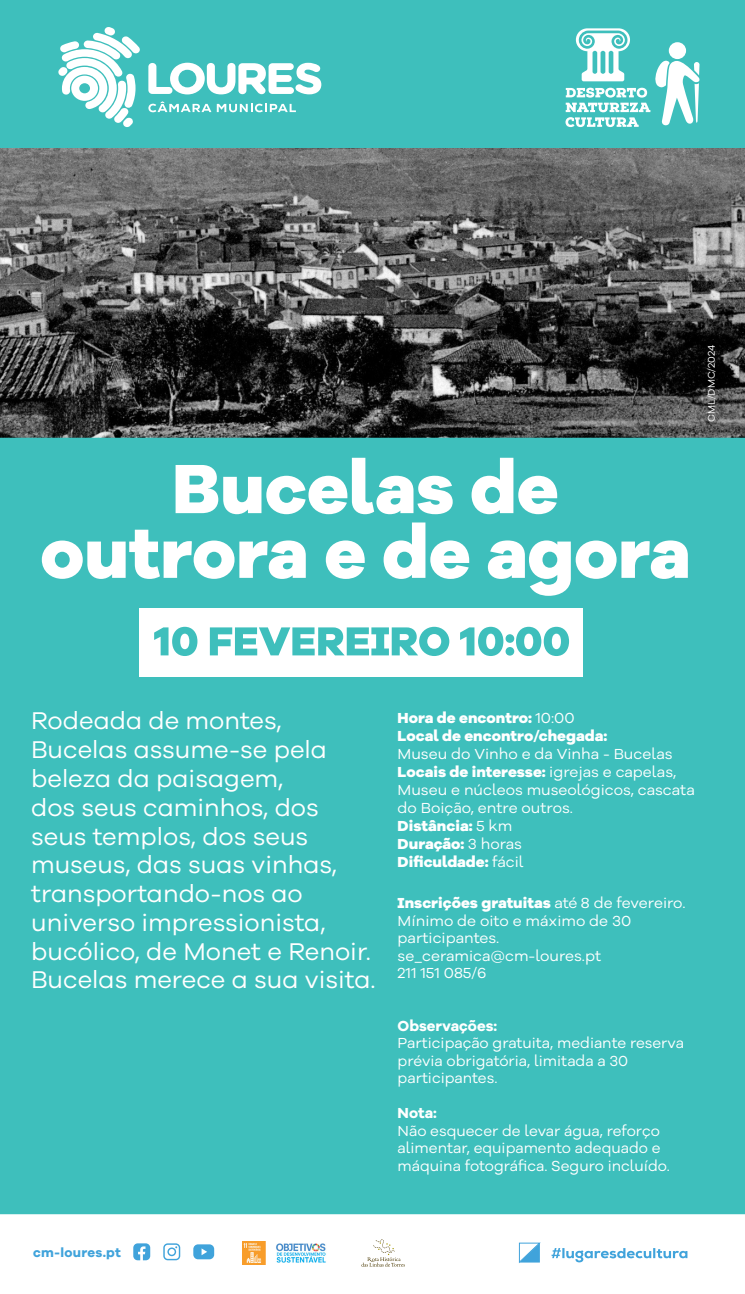
<style>
.page{position:relative;width:745px;height:1294px;background:#fff}
.page>*{position:absolute;margin:0;border:0;box-sizing:border-box;transform-origin:0 0}
.t1{font:800 71.88px "Galano Grotesque Alt";color:#fff}
.t2{font:25px/28.8px "Galano Grotesque";color:#fff}
.t3{font:15px/17.5px "Galano Grotesque Alt";color:#fff}
.t4{font:800 15px "Galano Grotesque Alt";color:#fff}
.t5{font:700 15px "Galano Grotesque Alt";color:#fff}
.t6{font:700 13.38px "Galano Grotesque";letter-spacing:.02em;color:#40a3db}
.t7{font:10px "Galano Grotesque";color:#fff}
.s1{font-weight:400}
.s2{font-weight:800}
</style>
<div class="page">
<img style="left:0;top:148px;width:744px;height:290px">
<div style="left:0;top:0;width:744px;height:148px;background:#3ebfbc"></div>
<div style="left:0;top:438px;width:744px;height:776px;background:#3ebfbc"></div>
<svg style="left:193px;top:1244px;width:21px;height:15px"></svg>
<svg style="left:163px;top:1243px;width:17px;height:17px"></svg>
<svg style="left:133px;top:1243px;width:17px;height:17px"></svg>
<svg style="left:565px;top:28px;width:134px;height:99px"></svg>
<div style="left:592px;top:51px;width:5px;height:23px;background:#3ebfbc;border-radius:2px"></div>
<div style="left:600px;top:51px;width:5px;height:23px;background:#3ebfbc;border-radius:2px"></div>
<div style="left:608px;top:51px;width:5px;height:23px;background:#3ebfbc;border-radius:2px"></div>
<svg style="left:518px;top:1242px;width:21px;height:20px"></svg>
<svg style="left:551px;top:1248px;width:136px;height:14px"></svg>
<svg style="left:58px;top:27px;width:82px;height:100px"></svg>
<svg style="left:148px;top:63px;width:173px;height:31px"></svg>
<svg style="left:148px;top:101px;width:63px;height:11px"></svg>
<svg style="left:217px;top:104px;width:79px;height:8px"></svg>
<img style="left:242px;top:1241px;width:84px;height:23px">
<svg style="left:361px;top:1239px;width:43px;height:27px"></svg>
<div style="left:139px;top:608px;width:443px;height:68px;background:#fff"></div>
<svg style="left:154px;top:626px;width:414px;height:30px"></svg>
<p class="t1" style="left:172px;top:442px;width:388px">Bucelas de</p>
<p class="t1" style="left:40px;top:506px;width:651px">outrora e de agora</p>
<p class="t7" style="left:705px;top:422px;width:78px;rotate:-90deg">CML/DMC/2024</p>
<p class="t2" style="left:31px;top:706px;width:345px">Rodeada de montes,<br>Bucelas assume-se pela beleza da paisagem,<br>dos seus caminhos, dos seus templos, dos seus museus, das suas vinhas, transportando-nos ao universo impressionista, bucólico, de Monet e Renoir.<br>Bucelas merece a sua visita.</p>
<p class="t4" style="left:397px;top:708px;width:178px">Hora de encontro: <span class="s1">10:00</span></p>
<p class="t4" style="left:397px;top:726px;width:211px">Local de encontro/chegada:</p>
<p class="t3" style="left:397px;top:744px;width:276px">Museu do Vinho e da Vinha - Bucelas</p>
<p class="t3" style="left:397px;top:762px;width:298px;line-height:18px"><span class="s2">Locais de interesse:</span> igrejas e capelas,<br>Museu e núcleos museológicos, cascata do Boição, entre outros.</p>
<p class="t4" style="left:397px;top:816px;width:116px">Distância: <span class="s1">5 km</span></p>
<p class="t4" style="left:397px;top:834px;width:126px">Duração: <span class="s1">3 horas</span></p>
<p class="t4" style="left:397px;top:852px;width:127px">Dificuldade: <span class="s1">fácil</span></p>
<p class="t4" style="left:397px;top:893px;width:289px">Inscrições gratuitas <span class="s1">até 8 de fevereiro.</span></p>
<p class="t3" style="left:397px;top:911px;width:235px">Mínimo de oito e máximo de 30 participantes.</p>
<p class="t3" style="left:397px;top:946px;width:205px">se_ceramica@cm-loures.pt</p>
<p class="t3" style="left:397px;top:963px;width:90px">211 151 085/6</p>
<p class="t5" style="left:397px;top:1015px;width:101px">Observações:</p>
<p class="t3" style="left:397px;top:1033px;width:287px">Participação gratuita, mediante reserva prévia obrigatória, limitada a 30 participantes.</p>
<p class="t5" style="left:397px;top:1103px;width:41px">Nota:</p>
<p class="t3" style="left:397px;top:1121px;width:273px">Não esquecer de levar água, reforço alimentar, equipamento adequado e máquina fotográfica. Seguro incluído.</p>
<p class="t6" style="left:33px;top:1243px;width:89px">cm-loures.pt</p>
</div>
